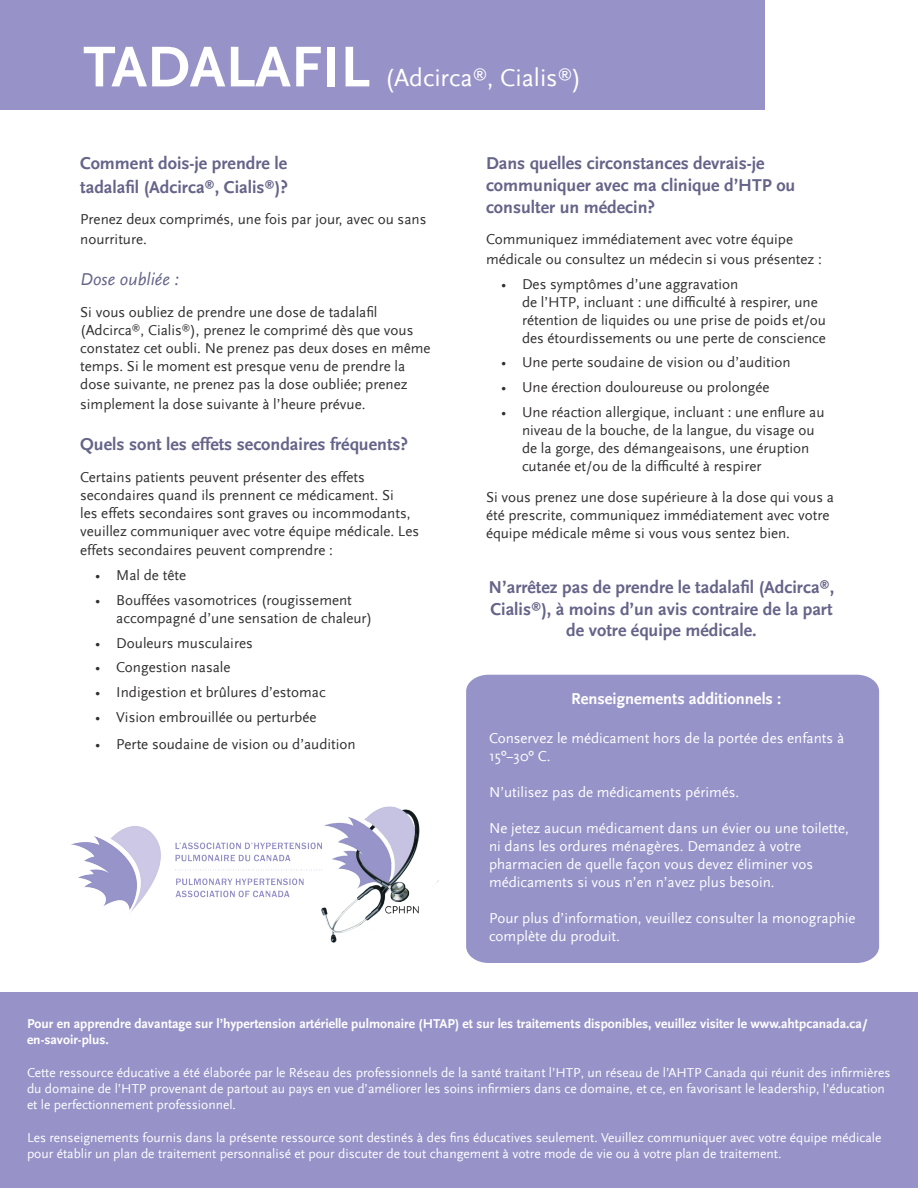
<style>
.page{position:relative;width:918px;height:1188px;background:#fff}
.page>*{position:absolute;margin:0;border:0;box-sizing:border-box;transform-origin:0 0}
.t1{font:700 60px "Scala Sans";color:#fff}
.t2{font:25.5px "Scala Sans";color:#fff}
.t3{font:700 18px/21.6px "Scala Sans";color:#656489}
.t4{font:italic 18px "Scala Sans";color:#656489}
.t5{font:700 16.5px "Scala Sans";color:#fff}
.text{font:15px/18px "Scala Sans";color:#312f30}
.t6{font:15px/18px "Scala Sans";color:#fff}
.t7{font:13.5px/16.2px "Scala Sans";color:#fff}
.t8{font:700 13.5px/16.2px "Scala Sans LF";color:#fff}
</style>
<div class="page">
<div style="left:0;top:0;width:764px;height:110px;background:#9793c8"></div>
<img style="left:71px;top:826px;width:243px;height:87px">
<img style="left:314px;top:806px;width:124px;height:137px">
<div style="left:466px;top:675px;width:413px;height:288px;background:#9693c8"></div>
<div style="left:1px;top:992px;width:917px;height:196px;background:#9793c8"></div>
<p class="t1" style="left:83px;top:35px;width:288px">TADALAFIL</p>
<p class="t2" style="left:385px;top:64px;width:198px">(Adcirca<sup>®</sup>, Cialis<sup>®</sup>)</p>
<p class="t3" style="left:80px;top:153px;width:208px">Comment dois-je prendre le</p>
<p class="t3" style="left:80px;top:177px;width:209px">tadalafil (Adcirca<sup>®</sup>, Cialis<sup>®</sup>)?</p>
<p class="text" style="left:80px;top:210px;width:348px;line-height:19.8px">Prenez deux comprimés, une fois par jour, avec ou sans nourriture.</p>
<p class="t4" style="left:80px;top:270px;width:100px">Dose oubliée :</p>
<p class="text" style="left:80px;top:303px;width:352px">Si vous oubliez de prendre une dose de tadalafil (Adcirca<sup>®</sup>, Cialis<sup>®</sup>), prenez le comprimé dès que vous constatez cet oubli. Ne prenez pas deux doses en même temps. Si le moment est presque venu de prendre la dose suivante, ne prenez pas la dose oubliée; prenez</p>
<p class="text" style="left:80px;top:395px;width:287px">simplement la dose suivante à l’heure prévue.</p>
<p class="t3" style="left:80px;top:434px;width:329px">Quels sont les effets secondaires fréquents?</p>
<p class="text" style="left:80px;top:468px;width:340px">Certains patients peuvent présenter des effets secondaires quand ils prennent ce médicament. Si<br>les effets secondaires sont graves ou incommodants, veuillez communiquer avec votre équipe médicale. Les</p>
<p class="text" style="left:80px;top:542px;width:254px">effets secondaires peuvent comprendre :</p>
<p class="text" style="left:95px;top:567px;width:92px">• Mal de tête</p>
<p class="text" style="left:116px;top:591px;width:257px;text-indent:-21px">• Bouffées vasomotrices (rougissement accompagné d’une sensation de chaleur)</p>
<p class="text" style="left:95px;top:634px;width:159px">• Douleurs musculaires</p>
<p class="text" style="left:95px;top:659px;width:137px">• Congestion nasale</p>
<p class="text" style="left:95px;top:684px;width:232px">• Indigestion et brûlures d’estomac</p>
<p class="text" style="left:95px;top:708px;width:223px">• Vision embrouillée ou perturbée</p>
<p class="text" style="left:95px;top:735px;width:262px">• Perte soudaine de vision ou d’audition</p>
<p class="t3" style="left:486px;top:153px;width:311px">Dans quelles circonstances devrais-je communiquer avec ma clinique d’HTP ou consulter un médecin?</p>
<p class="text" style="left:486px;top:230px;width:337px;line-height:19.8px">Communiquez immédiatement avec votre équipe médicale ou consultez un médecin si vous présentez :</p>
<p class="text" style="left:522px;top:275px;width:306px;text-indent:-21px">• Des symptômes d’une aggravation<br>de l’HTP, incluant : une difficulté à respirer, une rétention de liquides ou une prise de poids et/ou des étourdissements ou une perte de conscience</p>
<p class="text" style="left:501px;top:354px;width:291px">• Une perte soudaine de vision ou d’audition</p>
<p class="text" style="left:501px;top:379px;width:270px">• Une érection douloureuse ou prolongée</p>
<p class="text" style="left:522px;top:403px;width:304px;text-indent:-21px">• Une réaction allergique, incluant : une enflure au niveau de la bouche, de la langue, du visage ou de la gorge, des démangeaisons, une éruption cutanée et/ou de la difficulté à respirer</p>
<p class="text" style="left:486px;top:489px;width:349px">Si vous prenez une dose supérieure à la dose qui vous a été prescrite, communiquez immédiatement avec votre équipe médicale même si vous vous sentez bien.</p>
<p class="t3" style="left:489px;top:577px;width:347px;text-align:center">N’arrêtez pas de prendre le tadalafil (Adcirca<sup>®</sup>,<br>Cialis<sup>®</sup>), à moins d’un avis contraire de la part de votre équipe médicale.</p>
<p class="t5" style="left:571px;top:689px;width:212px">Renseignements additionnels :</p>
<p class="t6" style="left:489px;top:730px;width:357px">Conservez le médicament hors de la portée des enfants à<br>15º−30º C.</p>
<p class="t6" style="left:489px;top:784px;width:252px">N’utilisez pas de médicaments périmés.</p>
<p class="t6" style="left:489px;top:820px;width:361px">Ne jetez aucun médicament dans un évier ou une toilette, ni dans les ordures ménagères. Demandez à votre pharmacien de quelle façon vous devez éliminer vos médicaments si vous n’en n’avez plus besoin.</p>
<p class="t6" style="left:489px;top:910px;width:368px">Pour plus d’information, veuillez consulter la monographie complète du produit.</p>
<p class="t8" style="left:27px;top:1016px;width:842px">Pour en apprendre davantage sur l’hypertension artérielle pulmonaire (HTAP) et sur les traitements disponibles, veuillez visiter le www.ahtpcanada.ca/ en-savoir-plus.</p>
<p class="t7" style="left:27px;top:1064px;width:865px">Cette ressource éducative a été élaborée par le Réseau des professionnels de la santé traitant l’HTP, un réseau de l’AHTP Canada qui réunit des infirmières du domaine de l’HTP provenant de partout au pays en vue d’améliorer les soins infirmiers dans ce domaine, et ce, en favorisant le leadership, l’éducation et le perfectionnement professionnel.</p>
<p class="t7" style="left:27px;top:1129px;width:856px">Les renseignements fournis dans la présente ressource sont destinés à des fins éducatives seulement. Veuillez communiquer avec votre équipe médicale pour établir un plan de traitement personnalisé et pour discuter de tout changement à votre mode de vie ou à votre plan de traitement.</p>
</div>
